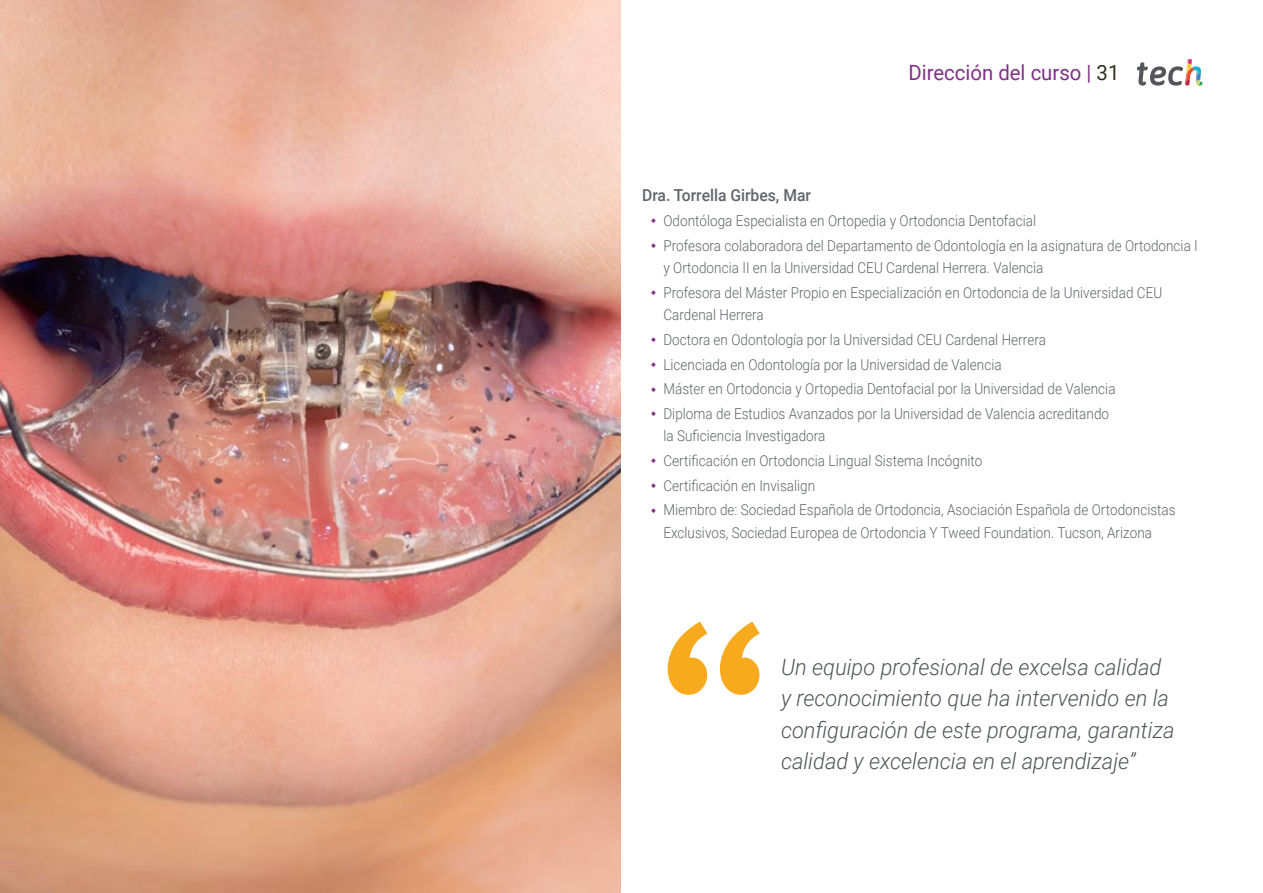
<style>
.page{position:relative;width:1263px;height:893px;background:#fff}
.page>*{position:absolute;margin:0;border:0;box-sizing:border-box;transform-origin:0 0}
.t1{font:italic 300 22.5px/31.5px "Roboto";color:#52555b}
.t2{font:21px "Roboto";color:#813089}
.t3{font:500 16.5px "Roboto";color:#61646a;scale:.95 1}
.t4{font:300 15px/24.6px "Roboto";letter-spacing:.005em;color:#61646a;scale:.9 1}
.s1{color:#312e20}
</style>
<div class="page">
<svg style="left:1137px;top:59px;width:65px;height:27px"></svg>
<img style="left:0;top:0;width:621px;height:893px">
<svg style="left:668px;top:621px;width:92px;height:74px"></svg>
<h2 class="t2" style="left:908px;top:57px;width:213px">Dirección del curso | <span class="s1">31</span></h2>
<p class="t3" style="left:642px;top:184px;width:179px">Dra. Torrella Girbes, Mar</p>
<p class="t4" style="left:663px;top:208px;width:595px">Odontóloga Especialista en Ortopedia y Ortodoncia Dentofacial<br>Profesora colaboradora del Departamento de Odontología en la asignatura de Ortodoncia I</p>
<p class="t4" style="left:663px;top:255px;width:556px">y Ortodoncia II en la Universidad CEU Cardenal Herrera. Valencia<br>Profesora del Máster Propio en Especialización en Ortodoncia de la Universidad CEU</p>
<p class="t4" style="left:663px;top:302px;width:504px">Cardenal Herrera<br>Doctora en Odontología por la Universidad CEU Cardenal Herrera<br>Licenciada en Odontología por la Universidad de Valencia<br>Máster en Ortodoncia y Ortopedia Dentofacial por la Universidad de Valencia Diploma de Estudios Avanzados por la Universidad de Valencia acreditando</p>
<p class="t4" style="left:663px;top:423px;width:571px">la Suficiencia Investigadora<br>Certificación en Ortodoncia Lingual Sistema Incógnito<br>Certificación en Invisalign<br>Miembro de: Sociedad Española de Ortodoncia, Asociación Española de Ortodoncistas</p>
<p class="t4" style="left:663px;top:520px;width:544px">Exclusivos, Sociedad Europea de Ortodoncia Y Tweed Foundation. Tucson, Arizona</p>
<h1 class="t1" style="left:781px;top:650px;width:395px">Un equipo profesional de excelsa calidad y reconocimiento que ha intervenido en la configuración de este programa, garantiza calidad y excelencia en el aprendizaje”</h1>
</div>
